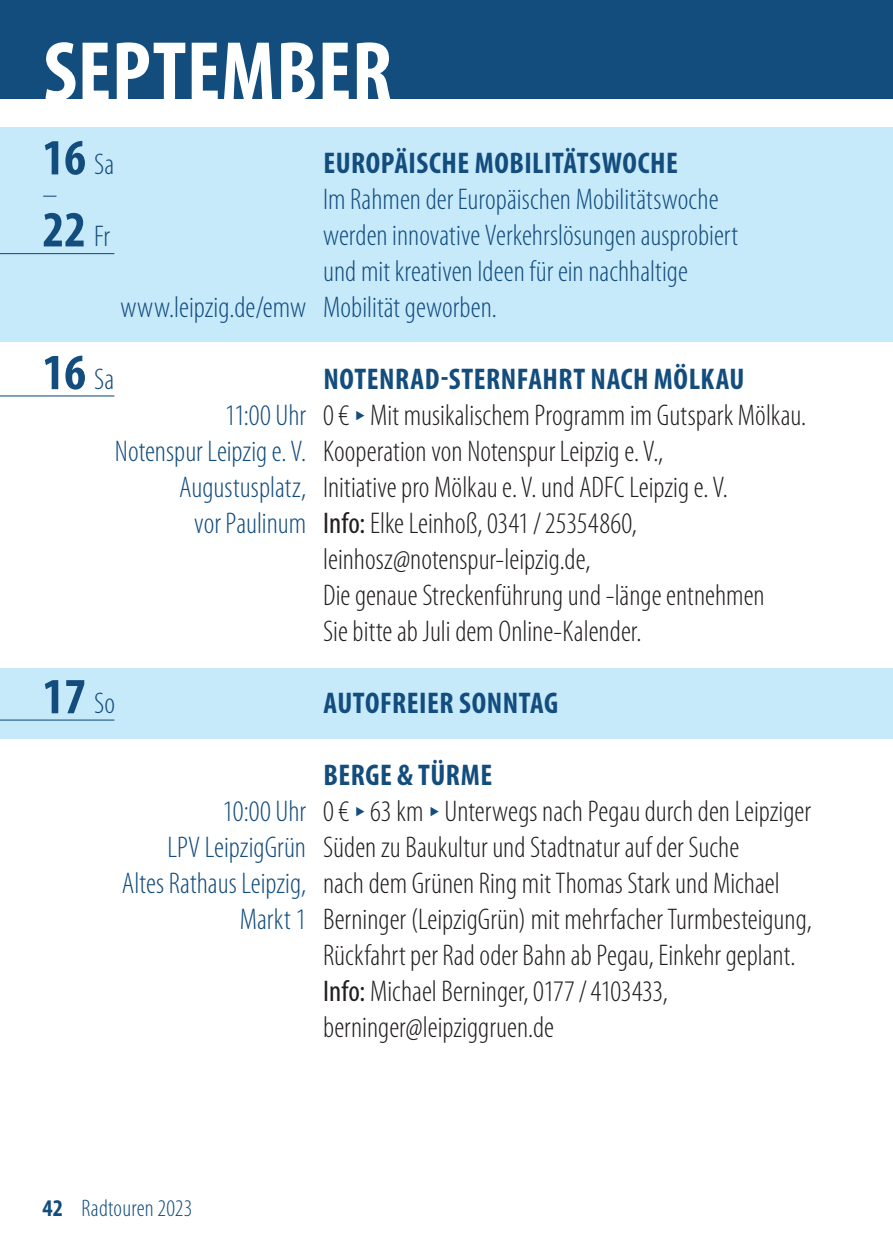
<style>
.page{position:relative;width:893px;height:1259px;background:#fff}
.page>*{position:absolute;margin:0;border:0;box-sizing:border-box;transform-origin:0 0}
.t1{font:700 condensed 85.5px "Myriad Pro";letter-spacing:.005em;color:#fff}
.t2{font:700 condensed 51px "Myriad Pro";color:#134d7e}
.t3{font:300 condensed 30px/36px "Myriad Pro";color:#231f20}
.t4{font:300 condensed 30px/36px "Myriad Pro";color:#134d7e;text-align:right}
.t5{font:700 condensed 30px "Myriad Pro";letter-spacing:.015em;color:#134d7e}
.t6{font:300 condensed 24px "Myriad Pro";letter-spacing:.01em;color:#134d7e}
.s1{font-weight:300;font-size:30px}
.s2{font-weight:400}
.s3{font-weight:700}
</style>
<div class="page">
<div style="left:0;top:0;width:893px;height:99px;background:#134d7e"></div>
<div style="left:0;top:128px;width:893px;height:214px;background:#c7eafb"></div>
<div style="left:0;top:668px;width:893px;height:70px;background:#c7eafb"></div>
<hr style="left:0;top:395px;width:114px;height:1px;background:#134d7e">
<hr style="left:0;top:719px;width:114px;height:1px;background:#134d7e">
<hr style="left:0;top:253px;width:114px;height:1px;background:#134d7e">
<hr style="left:892px;top:0;width:1px;height:1259px;background:#231f20">
<img style="left:892px;top:809px;width:1px;height:102px">
<img style="left:892px;top:0;width:1px;height:437px">
<img style="left:892px;top:911px;width:1px;height:315px">
<svg style="left:892px;top:437px;width:1px;height:372px"></svg>
<h1 class="t1" style="left:43px;top:18px;width:350px">SEPTEMBER</h1>
<h2 class="t2" style="left:43px;top:126px;width:73px">16 <span class="s1">Sa</span></h2>
<p class="t4" style="left:43px;top:177px;width:17px">–</p>
<h2 class="t2" style="left:43px;top:198px;width:69px">22 <span class="s1">Fr</span></h2>
<p class="t4" style="left:120px;top:290px;width:187px">www.leipzig.de/emw</p>
<h2 class="t2" style="left:43px;top:340px;width:73px">16 <span class="s1">Sa</span></h2>
<p class="t4" style="left:115px;top:398px;width:193px">11:00 Uhr<br>Notenspur Leipzig e. V.<br>Augustusplatz,<br>vor Paulinum</p>
<h2 class="t2" style="left:43px;top:664px;width:74px">17 <span class="s1">So</span></h2>
<p class="t5" style="left:323px;top:144px;width:356px">EUROPÄISCHE MOBILITÄTSWOCHE</p>
<p class="t4" style="left:323px;top:182px;width:416px;text-align:left">Im Rahmen der Europäischen Mobilitätswoche werden innovative Verkehrslösungen ausprobiert und mit kreativen Ideen für ein nachhaltige Mobilität geworben.</p>
<p class="t5" style="left:323px;top:360px;width:423px">NOTENRAD-STERNFAHRT NACH MÖLKAU</p>
<p class="t3" style="left:323px;top:398px;width:485px">0 € Mit musikalischem Programm im Gutspark Mölkau.<br>Kooperation von Notenspur Leipzig e. V.,<br>Initiative pro Mölkau e. V. und ADFC Leipzig e. V.<br><span class="s2">Info:</span> Elke Leinhoß, 0341/25354860, leinhosz@notenspur-leipzig.de,<br>Die genaue Streckenführung und -länge entnehmen<br>Sie bitte ab Juli dem Online-Kalender.</p>
<p class="t5" style="left:323px;top:684px;width:236px">AUTOFREIER SONNTAG</p>
<p class="t4" style="left:122px;top:794px;width:186px">10:00 Uhr<br>LPV LeipzigGrün<br>Altes Rathaus Leipzig,<br>Markt 1</p>
<p class="t5" style="left:323px;top:756px;width:170px">BERGE &amp; TÜRME</p>
<p class="t3" style="left:323px;top:794px;width:490px">0 € 63 km Unterwegs nach Pegau durch den Leipziger Süden zu Baukultur und Stadtnatur auf der Suche<br>nach dem Grünen Ring mit Thomas Stark und Michael Berninger (LeipzigGrün) mit mehrfacher Turmbesteigung, Rückfahrt per Rad oder Bahn ab Pegau, Einkehr geplant.<br><span class="s2">Info:</span> Michael Berninger, 0177/4103433, berninger@leipziggruen.de</p>
<p class="t6" style="left:43px;top:1195px;width:151px"><span class="s3">42</span> Radtouren 2023</p>
</div>
